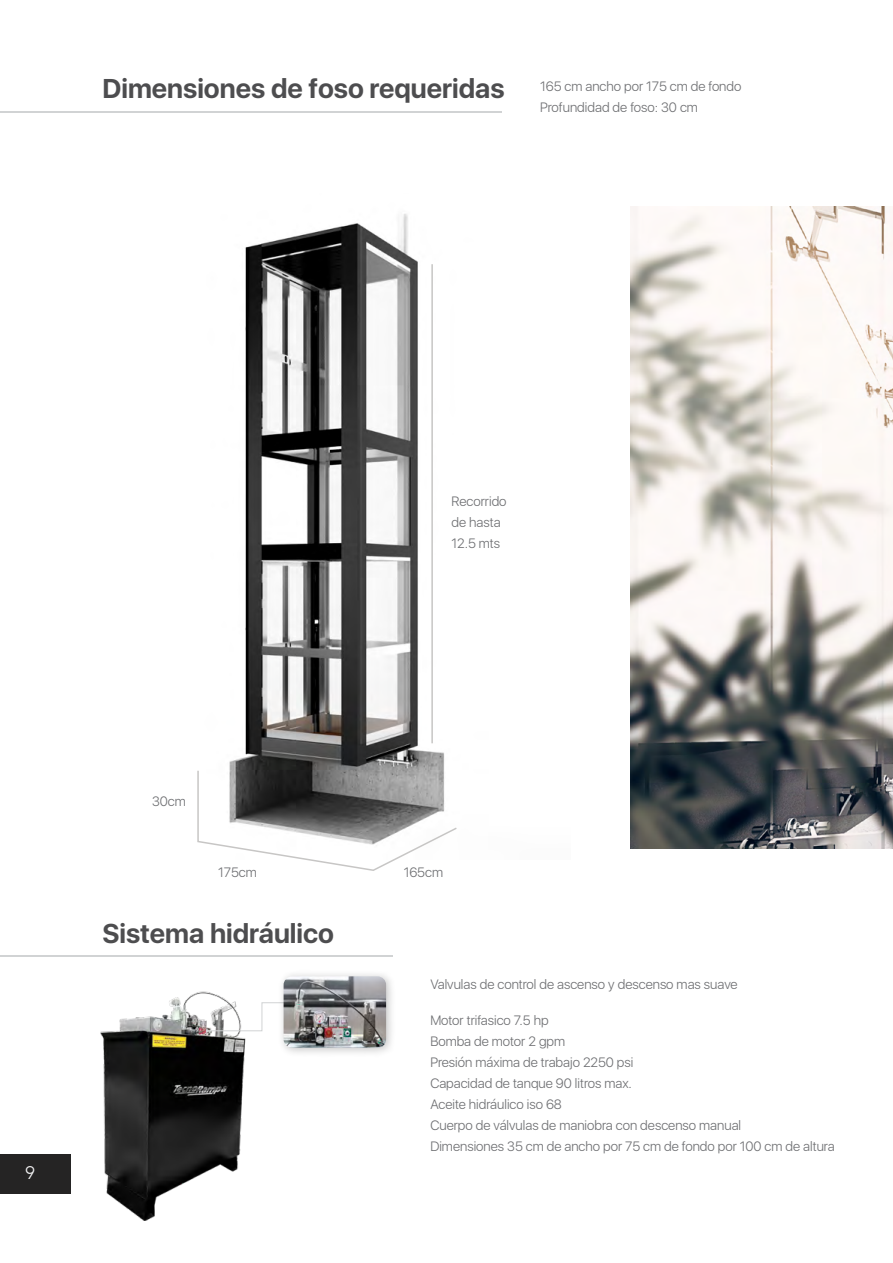
<style>
.page{position:relative;width:893px;height:1263px;background:#fff}
.page>*{position:absolute;margin:0;border:0;box-sizing:border-box;transform-origin:0 0}
.t1{font:700 27px "SFUI Display";color:#4d4d4f}
.t2{font:300 18px "Avenir";color:#f4f4f5}
.t3{font:300 13.5px/21px "SFUI Display";color:#6d6e71}
</style>
<div class="page">
<div style="left:0;top:1154px;width:71px;height:40px;background:#252424"></div>
<hr style="left:0;top:955px;width:392px;height:1px;background:#d1d3d4">
<hr style="left:0;top:111px;width:502px;height:2px;background:#d1d3d4">
<img style="left:229px;top:214px;width:216px;height:555px">
<svg style="left:197px;top:769px;width:260px;height:102px"></svg>
<hr style="left:431px;top:264px;width:2px;height:479px;background:#c7c6c5">
<img style="left:631px;top:206px;width:262px;height:642px">
<img style="left:100px;top:991px;width:146px;height:229px">
<svg style="left:206px;top:1002px;width:70px;height:30px"></svg>
<div style="left:276px;top:969px;width:120px;height:89px;background:#000;opacity:.22"></div>
<img style="left:284px;top:976px;width:102px;height:72px">
<h1 class="t1" style="left:102px;top:73px;width:404px">Dimensiones de foso requeridas</h1>
<p class="t3" style="left:540px;top:77px;width:203px">165 cm ancho por 175 cm de fondo<br>Profundidad de foso: 30 cm</p>
<p class="t3" style="left:452px;top:492px;width:57px">Recorrido de hasta<br>12.5 mts</p>
<h2 class="t2" style="left:25px;top:1162px;width:11px">9</h2>
<p class="t3" style="left:152px;top:791px;width:35px">30cm</p>
<p class="t3" style="left:218px;top:862px;width:40px">175cm</p>
<p class="t3" style="left:404px;top:862px;width:41px">165cm</p>
<h1 class="t1" style="left:102px;top:918px;width:233px">Sistema hidráulico</h1>
<p class="t3" style="left:430px;top:975px;width:309px">Valvulas de control de ascenso y descenso mas suave</p>
<p class="t3" style="left:430px;top:1010px;width:406px">Motor trifasico 7.5 hp<br>Bomba de motor 2 gpm<br>Presión máxima de trabajo 2250 psi<br>Capacidad de tanque 90 litros max.<br>Aceite hidráulico iso 68<br>Cuerpo de válvulas de maniobra con descenso manual<br>Dimensiones 35 cm de ancho por 75 cm de fondo por 100 cm de altura</p>
</div>
